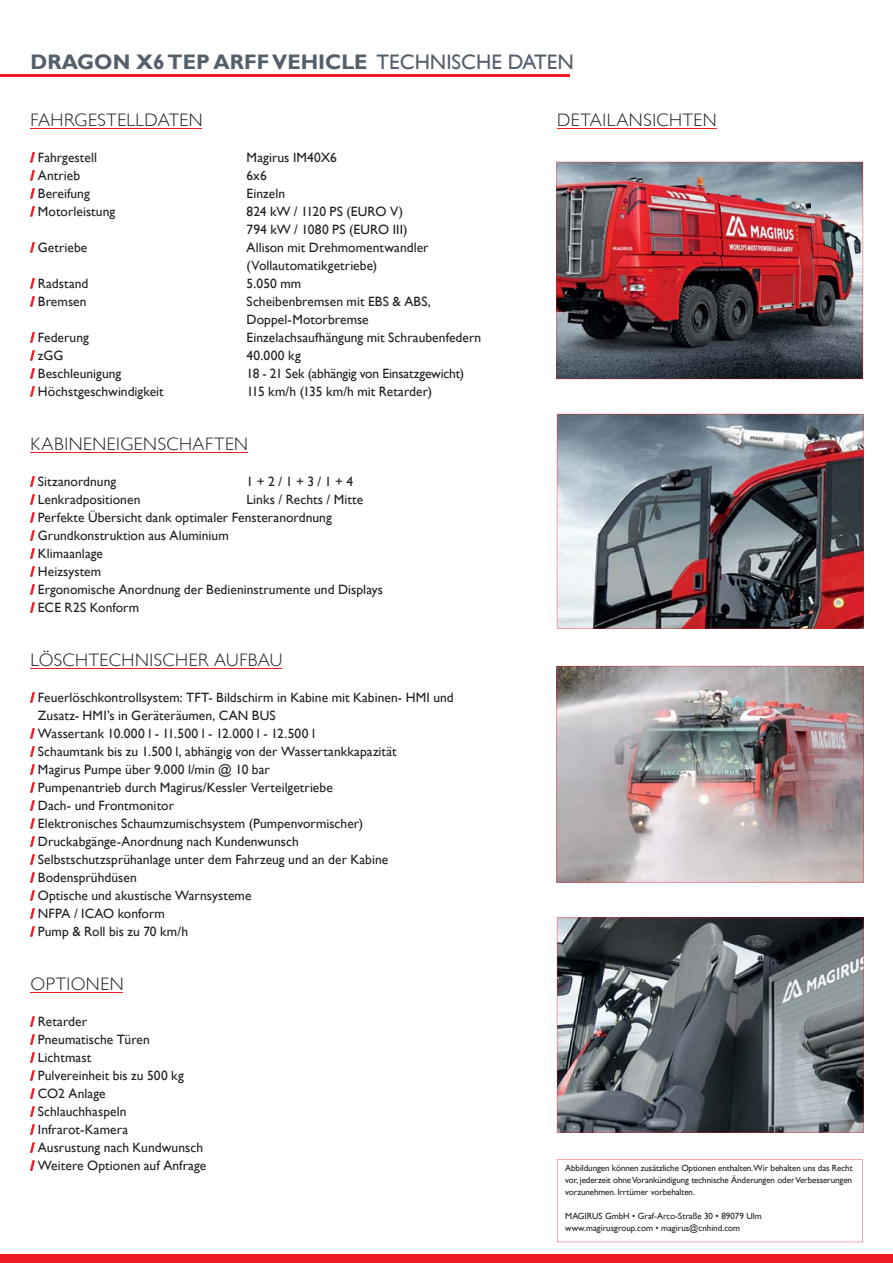
<style>
.page{position:relative;width:893px;height:1263px;background:#fff}
.page>*{position:absolute;margin:0;border:0;box-sizing:border-box;transform-origin:0 0}
.t1{font:700 21px "Gill Sans";color:#545f6c}
.t2{font:300 18px "Gill Sans";letter-spacing:.03em;color:#231f20}
.t3{font:13.5px/18px "Gill Sans";letter-spacing:.005em;color:#231f20}
.t4{font:9px/12px "Gill Sans";color:#231f20;text-align:justify}
.s1{font-weight:400}
.s2{font-weight:700;color:#ed1c24}
</style>
<div class="page">
<div style="left:0;top:1254px;width:893px;height:9px;background:#ed1c24"></div>
<img style="left:557px;top:162px;width:306px;height:217px">
<img style="left:557px;top:414px;width:306px;height:215px">
<svg style="left:557px;top:1159px;width:306px;height:83px"></svg>
<hr style="left:31px;top:128px;width:171px;height:1px;background:#ed1c24">
<hr style="left:0;top:75px;width:570px;height:2px;background:#ed1c24">
<hr style="left:31px;top:668px;width:251px;height:1px;background:#ed1c24">
<hr style="left:31px;top:992px;width:92px;height:1px;background:#ed1c24">
<hr style="left:31px;top:452px;width:217px;height:1px;background:#ed1c24">
<img style="left:557px;top:666px;width:306px;height:216px">
<svg style="left:557px;top:918px;width:306px;height:215px;background:#5f656a"></svg>
<hr style="left:557px;top:128px;width:159px;height:1px;background:#ed1c24">
<h1 class="t1" style="left:31px;top:49px;width:545px">DRAGON X6 TEP ARFF VEHICLE <span class="s1">TECHNISCHE DATEN</span></h1>
<h2 class="t2" style="left:31px;top:110px;width:173px">FAHRGESTELLDATEN</h2>
<p class="t3" style="left:31px;top:148px;width:68px"><span class="s2">/</span> Fahrgestell</p>
<p class="t3" style="left:247px;top:148px;width:92px">Magirus IM40X6</p>
<p class="t3" style="left:31px;top:166px;width:51px"><span class="s2">/</span> Antrieb</p>
<p class="t3" style="left:247px;top:166px;width:22px">6x6</p>
<p class="t3" style="left:31px;top:184px;width:61px"><span class="s2">/</span> Bereifung</p>
<p class="t3" style="left:247px;top:184px;width:40px">Einzeln</p>
<p class="t3" style="left:31px;top:202px;width:86px"><span class="s2">/</span> Motorleistung</p>
<p class="t3" style="left:247px;top:202px;width:162px">824 kW / 1120 PS (EURO V)<br>794 kW / 1080 PS (EURO III)</p>
<p class="t3" style="left:31px;top:238px;width:58px"><span class="s2">/</span> Getriebe</p>
<p class="t3" style="left:247px;top:238px;width:183px">Allison mit Drehmomentwandler (Vollautomatikgetriebe)</p>
<p class="t3" style="left:31px;top:274px;width:59px"><span class="s2">/</span> Radstand</p>
<p class="t3" style="left:247px;top:274px;width:56px">5.050 mm</p>
<p class="t3" style="left:31px;top:292px;width:57px"><span class="s2">/</span> Bremsen</p>
<p class="t3" style="left:247px;top:292px;width:186px">Scheibenbremsen mit EBS &amp; ABS,<br>Doppel-Motorbremse</p>
<p class="t3" style="left:31px;top:328px;width:60px"><span class="s2">/</span> Federung</p>
<p class="t3" style="left:247px;top:328px;width:236px">Einzelachsaufhängung mit Schraubenfedern</p>
<p class="t3" style="left:31px;top:346px;width:34px"><span class="s2">/</span> zGG</p>
<p class="t3" style="left:247px;top:346px;width:56px">40.000 kg</p>
<p class="t3" style="left:31px;top:364px;width:92px"><span class="s2">/</span> Beschleunigung</p>
<p class="t3" style="left:247px;top:364px;width:219px">18 - 21 Sek (abhängig von Einsatzgewicht)</p>
<p class="t3" style="left:31px;top:382px;width:135px"><span class="s2">/</span> Höchstgeschwindigkeit</p>
<p class="t3" style="left:247px;top:382px;width:187px">115 km/h (135 km/h mit Retarder)</p>
<h2 class="t2" style="left:31px;top:434px;width:219px">KABINENEIGENSCHAFTEN</h2>
<p class="t3" style="left:31px;top:472px;width:87px"><span class="s2">/</span> Sitzanordnung</p>
<p class="t3" style="left:247px;top:472px;width:108px">1 + 2 / 1 + 3 / 1 + 4</p>
<p class="t3" style="left:31px;top:490px;width:111px"><span class="s2">/</span> Lenkradpositionen</p>
<p class="t3" style="left:31px;top:490px;width:354px;text-indent:216px">Links / Rechts / Mitte<br><span class="s2">/</span> Perfekte Übersicht dank optimaler Fensteranordnung<br><span class="s2">/</span> Grundkonstruktion aus Aluminium<br><span class="s2">/</span> Klimaanlage<br><span class="s2">/</span> Heizsystem<br><span class="s2">/</span> Ergonomische Anordnung der Bedieninstrumente und Displays <span class="s2">/</span> ECE R2S Konform</p>
<h2 class="t2" style="left:31px;top:650px;width:253px">LÖSCHTECHNISCHER AUFBAU</h2>
<p class="t3" style="left:31px;top:688px;width:425px"><span class="s2">/</span> Feuerlöschkontrollsystem: TFT- Bildschirm in Kabine mit Kabinen- HMI und</p>
<p class="t3" style="left:38px;top:706px;width:239px">Zusatz- HMI’s in Geräteräumen, CAN BUS</p>
<p class="t3" style="left:31px;top:724px;width:286px"><span class="s2">/</span> Wassertank 10.000 l - 11.500 l - 12.000 l - 12.500 l</p>
<p class="t3" style="left:31px;top:742px;width:368px"><span class="s2">/</span> Schaumtank bis zu 1.500 l, abhängig von der Wassertankkapazität</p>
<p class="t3" style="left:31px;top:760px;width:241px"><span class="s2">/</span> Magirus Pumpe über 9.000 l/min @ 10 bar</p>
<p class="t3" style="left:31px;top:778px;width:304px"><span class="s2">/</span> Pumpenantrieb durch Magirus/Kessler Verteilgetriebe</p>
<p class="t3" style="left:31px;top:796px;width:145px"><span class="s2">/</span> Dach- und Frontmonitor</p>
<p class="t3" style="left:31px;top:814px;width:334px"><span class="s2">/</span> Elektronisches Schaumzumischsystem (Pumpenvormischer)</p>
<p class="t3" style="left:31px;top:832px;width:270px"><span class="s2">/</span> Druckabgänge-Anordnung nach Kundenwunsch</p>
<p class="t3" style="left:31px;top:850px;width:359px"><span class="s2">/</span> Selbstschutzsprühanlage unter dem Fahrzeug und an der Kabine</p>
<p class="t3" style="left:31px;top:868px;width:108px"><span class="s2">/</span> Bodensprühdüsen</p>
<p class="t3" style="left:31px;top:886px;width:222px"><span class="s2">/</span> Optische und akustische Warnsysteme</p>
<p class="t3" style="left:31px;top:904px;width:136px"><span class="s2">/</span> NFPA / ICAO konform</p>
<p class="t3" style="left:31px;top:922px;width:159px"><span class="s2">/</span> Pump &amp; Roll bis zu 70 km/h</p>
<h2 class="t2" style="left:31px;top:974px;width:95px">OPTIONEN</h2>
<p class="t3" style="left:31px;top:1012px;width:177px"><span class="s2">/</span> Retarder<br><span class="s2">/</span> Pneumatische Türen<br><span class="s2">/</span> Lichtmast<br><span class="s2">/</span> Pulvereinheit bis zu 500 kg<br><span class="s2">/</span> CO2 Anlage<br><span class="s2">/</span> Schlauchhaspeln<br><span class="s2">/</span> Infrarot-Kamera<br><span class="s2">/</span> Ausrustung nach Kundwunsch <span class="s2">/</span> Weitere Optionen auf Anfrage</p>
<h2 class="t2" style="left:557px;top:110px;width:161px">DETAILANSICHTEN</h2>
<p class="t4" style="left:565px;top:1161px;width:289px">Abbildungen können zusätzliche Optionen enthalten.Wir behalten uns das Recht vor, jederzeit ohne Vorankündigung technische Änderungen oder Verbesserungen vorzunehmen. Irrtümer vorbehalten.</p>
<p class="t4" style="left:565px;top:1209px;width:198px">MAGIRUS GmbH • Graf-Arco-Straße 30 • 89079 Ulm www.magirusgroup.com • magirus@cnhind.com</p>
</div>
